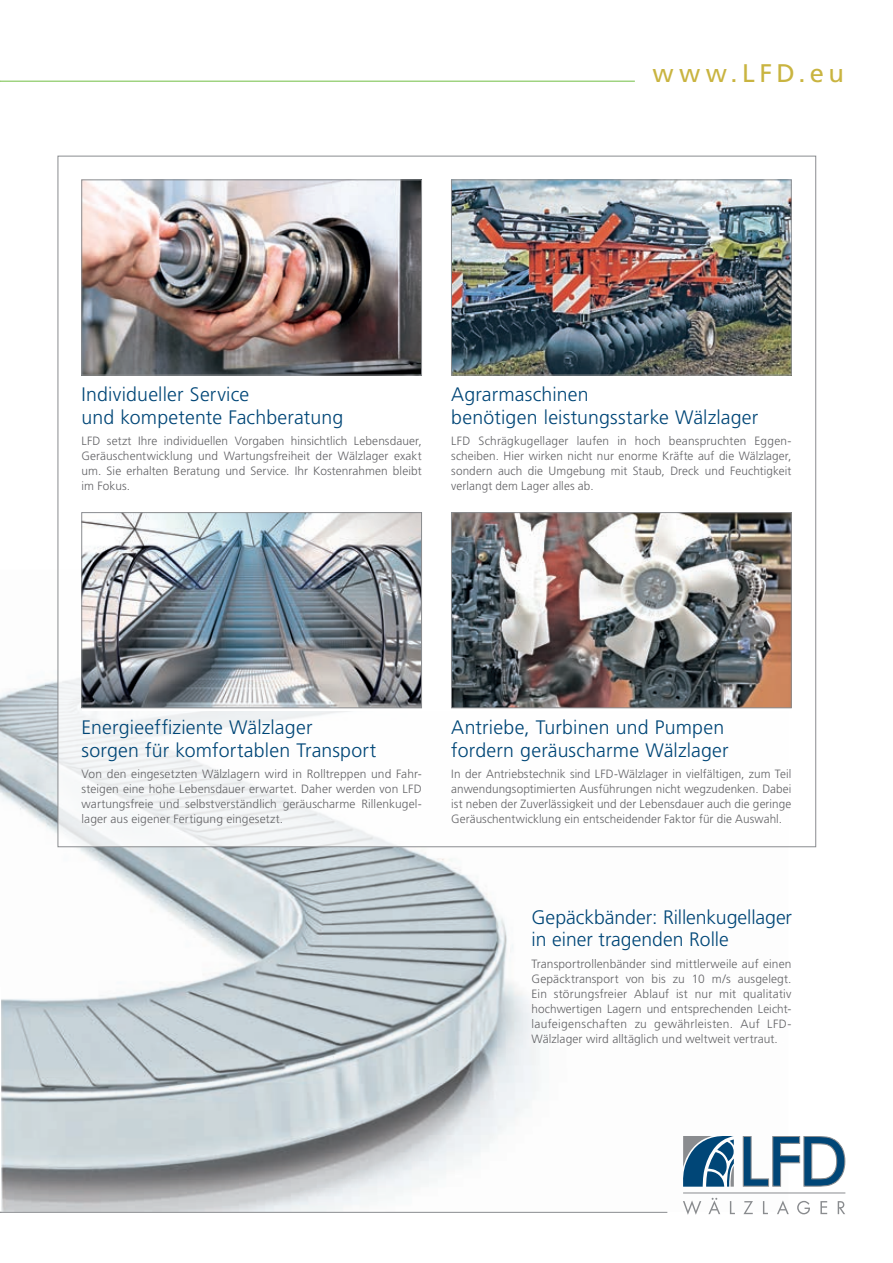
<style>
.page{position:relative;width:893px;height:1263px;background:#fff}
.page>*{position:absolute;margin:0;border:0;box-sizing:border-box;transform-origin:0 0}
.t1{font:25.5px "Frutiger";letter-spacing:.18em;color:#c9b440}
.t2{font:300 19.5px/22.5px "Frutiger";letter-spacing:.005em;color:#004677}
.t3{font:300 12px/15px "Frutiger";letter-spacing:.005em;color:#636366;text-align:justify}
.s1{color:#fff}
</style>
<div class="page">
<img style="left:0;top:570px;width:788px;height:642px">
<hr style="left:0;top:987px;width:1px;height:225px;background:#fff">
<hr style="left:0;top:81px;width:635px;height:1px;background:#71bf44">
<hr style="left:0;top:1212px;width:667px;height:1px;background:#8a8c8f">
<hr style="left:683px;top:1193px;width:162px;height:1px;background:#8a8c8f">
<svg style="left:742px;top:1136px;width:103px;height:51px"></svg>
<svg style="left:683px;top:1136px;width:51px;height:51px;background:#477596"></svg>
<svg style="left:683px;top:1200px;width:18px;height:15px"></svg>
<svg style="left:708px;top:1198px;width:12px;height:16px"></svg>
<svg style="left:730px;top:1201px;width:5px;height:13px"></svg>
<svg style="left:743px;top:1201px;width:10px;height:13px"></svg>
<svg style="left:763px;top:1201px;width:5px;height:13px"></svg>
<svg style="left:777px;top:1200px;width:12px;height:14px"></svg>
<svg style="left:797px;top:1201px;width:13px;height:13px"></svg>
<svg style="left:820px;top:1201px;width:7px;height:13px"></svg>
<svg style="left:838px;top:1201px;width:7px;height:13px"></svg>
<div style="left:58px;top:156px;width:758px;height:691px;background:#fff"></div>
<img style="left:453px;top:182px;width:336px;height:191px">
<div style="left:451px;top:180px;width:340px;height:195px;border:1px solid #8a8c8f"></div>
<img style="left:84px;top:514px;width:336px;height:192px">
<div style="left:82px;top:512px;width:340px;height:196px;border:1px solid #8a8c8f"></div>
<img style="left:453px;top:514px;width:336px;height:192px">
<div style="left:451px;top:512px;width:340px;height:196px;border:1px solid #8a8c8f"></div>
<img style="left:84px;top:182px;width:336px;height:191px">
<div style="left:82px;top:180px;width:340px;height:195px;border:1px solid #8a8c8f"></div>
<h1 class="t1" style="left:652px;top:58px;width:193px">www.LFD.eu</h1>
<h2 class="t2" style="left:82px;top:383px;width:263px">Individueller Service<br>und kompetente Fachberatung</h2>
<p class="t3" style="left:82px;top:433px;width:342px">LFD setzt Ihre individuellen Vorgaben hinsichtlich Lebensdauer, Geräuschentwicklung und Wartungsfreiheit der Wälzlager exakt um. Sie erhalten Beratung und Service. Ihr Kostenrahmen bleibt im Fokus.</p>
<h2 class="t2" style="left:451px;top:383px;width:309px">Agrarmaschinen<br>benötigen leistungsstarke Wälzlager</h2>
<p class="t3" style="left:451px;top:433px;width:342px">LFD Schrägkugellager laufen in hoch beanspruchten Eggen&shy;scheiben. Hier wirken nicht nur enorme Kräfte auf die Wälzlager, sondern auch die Umgebung mit Staub, Dreck und Feuchtigkeit verlangt dem Lager alles ab.</p>
<h2 class="t2" style="left:82px;top:716px;width:296px">Energieeffiziente Wälzlager<br>sorgen für komfortablen Transport</h2>
<p class="t3" style="left:82px;top:766px;width:342px">Von den eingesetzten Wälzlagern wird in Rolltreppen und Fahr&shy;steigen eine hohe Lebensdauer erwartet. Daher werden von LFD wartungsfreie und selbstverständlich geräuscharme Rillenkugel&shy;lager aus eigener Fertigung eingesetzt.</p>
<h2 class="t2" style="left:451px;top:716px;width:279px">Antriebe, Turbinen und Pumpen fordern geräuscharme Wälzlager</h2>
<p class="t3" style="left:451px;top:766px;width:342px">In der Antriebstechnik sind LFD-Wälzlager in vielfältigen, zum Teil anwendungsoptimierten Ausführungen nicht wegzudenken. Dabei ist neben der Zuverlässigkeit und der Lebensdauer auch die geringe Geräuschentwicklung ein entscheidender Faktor für die Auswahl.</p>
<h2 class="t2" style="left:531px;top:906px;width:262px">Gepäckbänder: Rillenkugellager in einer tragenden Rolle</h2>
<p class="t3" style="left:531px;top:956px;width:261px">Transportrollenbänder sind mittlerweile auf einen Gepäcktransport von bis zu 10 m/s ausgelegt.<br>Ein störungsfreier Ablauf ist nur mit qualitativ hochwertigen Lagern und entsprechenden Leicht&shy;laufeigenschaften zu gewährleisten. Auf LFD-Wälzlager wird alltäglich und weltweit vertraut. <span class="s1">. .</span></p>
</div>
